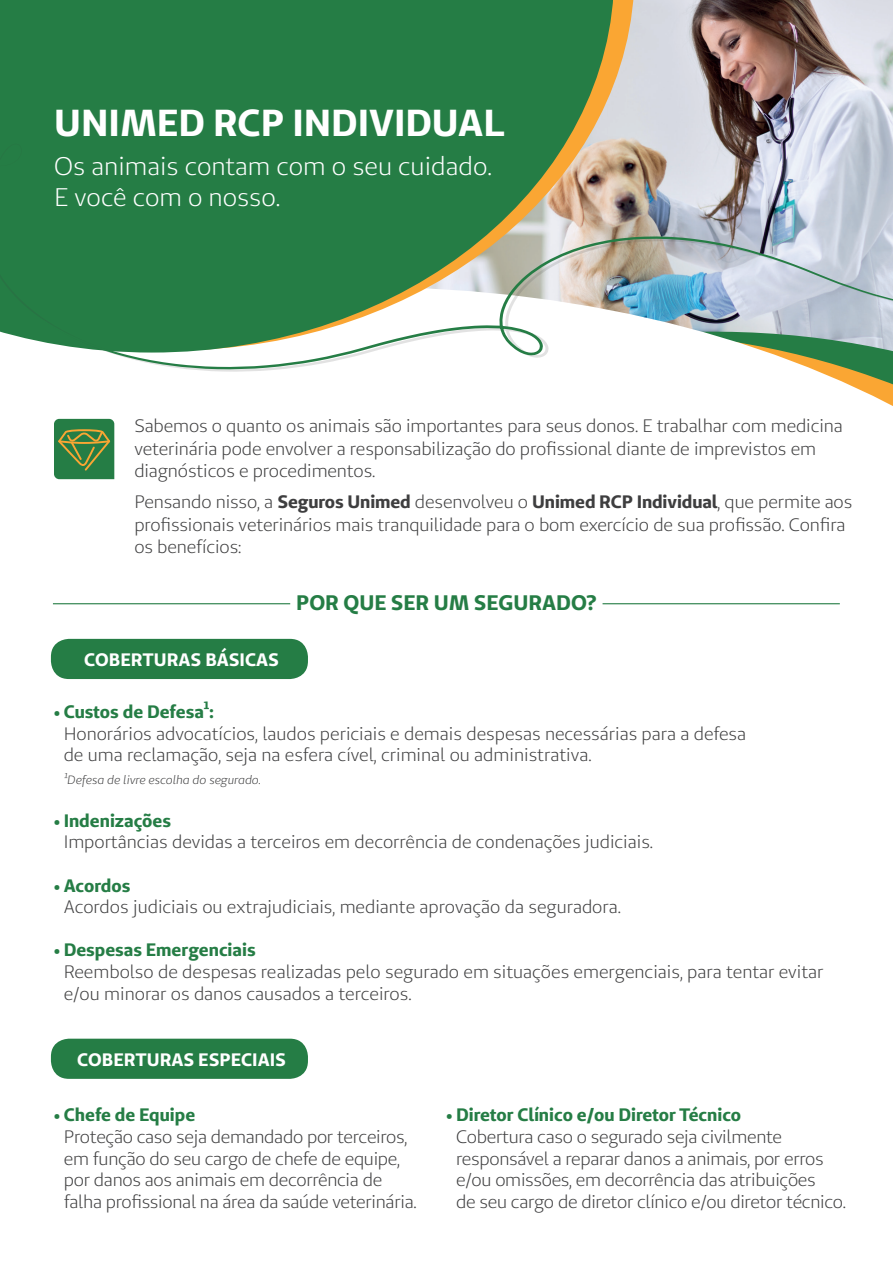
<style>
.page{position:relative;width:893px;height:1263px;background:#fff}
.page>*{position:absolute;margin:0;border:0;box-sizing:border-box;transform-origin:0 0}
.t1{font:700 37.5px "Unimed Sans";color:#fff}
.t2{font:25.5px/30.5px "Unimed Sans";color:#fff}
.t3{font:700 21px "Unimed Sans";color:#257d45}
.t4{font:18px/21.6px "Unimed Sans";letter-spacing:-.005em;color:#3e3e3f}
.t5{font:700 18px "Unimed Sans";color:#fff}
.t6{font:italic 12px "Unimed Sans";color:#3e3e3f}
.s1{font-weight:700}
.s2{font-weight:700;color:#257d45}
</style>
<div class="page">
<img style="left:635px;top:0;width:258px;height:141px">
<svg style="left:54px;top:419px;width:60px;height:60px;background:#448343"></svg>
<div style="left:51px;top:639px;width:257px;height:40px;background:#257d45;border-radius:18px"></div>
<div style="left:51px;top:1039px;width:257px;height:40px;background:#257d45;border-radius:18px"></div>
<hr style="left:53px;top:603px;width:237px;height:1px;background:#257d45">
<hr style="left:603px;top:603px;width:237px;height:1px;background:#257d45">
<div style="left:0;top:0;width:614px;height:141px;background:#257d45"></div>
<svg style="left:0;top:141px;width:893px;height:228px;background:#7ca78b"></svg>
<p class="t1" style="left:54px;top:98px;width:452px">UNIMED RCP INDIVIDUAL</p>
<p class="t2" style="left:54px;top:151px;width:439px">Os animais contam com o seu cuidado.<br>E você com o nosso.</p>
<p class="t4" style="left:134px;top:415px;width:710px;line-height:22.5px">Sabemos o quanto os animais são importantes para seus donos. E trabalhar com medicina veterinária pode envolver a responsabilização do profissional diante de imprevistos em diagnósticos e procedimentos.</p>
<p class="t4" style="left:134px;top:491px;width:719px;line-height:22.5px">Pensando nisso, a <span class="s1">Seguros Unimed</span> desenvolveu o <span class="s1">Unimed RCP Individual</span>, que permite aos profissionais veterinários mais tranquilidade para o bom exercício de sua profissão. Confira os benefícios:</p>
<p class="t5" style="left:84px;top:647px;width:197px">COBERTURAS BÁSICAS</p>
<p class="t3" style="left:296px;top:588px;width:302px">POR QUE SER UM SEGURADO?</p>
<p class="t4" style="left:64px;top:701px;width:684px;text-indent:-10px"><span class="s2">• Custos de Defesa¹:<br></span>Honorários advocatícios, laudos periciais e demais despesas necessárias para a defesa de uma reclamação, seja na esfera cível, criminal ou administrativa.</p>
<p class="t6" style="left:64px;top:772px;width:199px">¹Defesa de livre escolha do segurado.</p>
<p class="t4" style="left:64px;top:809px;width:591px;text-indent:-10px"><span class="s2">• Indenizações<br></span>Importâncias devidas a terceiros em decorrência de condenações judiciais.</p>
<p class="t4" style="left:64px;top:874px;width:559px;text-indent:-10px"><span class="s2">• Acordos<br></span>Acordos judiciais ou extrajudiciais, mediante aprovação da seguradora.</p>
<p class="t4" style="left:64px;top:939px;width:761px;text-indent:-10px"><span class="s2">• Despesas Emergenciais<br></span>Reembolso de despesas realizadas pelo segurado em situações emergenciais, para tentar evitar e/ou minorar os danos causados a terceiros.</p>
<p class="t5" style="left:77px;top:1047px;width:211px">COBERTURAS ESPECIAIS</p>
<p class="t4" style="left:64px;top:1104px;width:354px;text-indent:-10px"><span class="s2">• Chefe de Equipe<br></span>Proteção caso seja demandado por terceiros, em função do seu cargo de chefe de equipe, por danos aos animais em decorrência de falha profissional na área da saúde veterinária.</p>
<p class="t4" style="left:456px;top:1104px;width:391px;text-indent:-10px"><span class="s2">• Diretor Clínico e/ou Diretor Técnico<br></span>Cobertura caso o segurado seja civilmente responsável a reparar danos a animais, por erros e/ou omissões, em decorrência das atribuições<br>de seu cargo de diretor clínico e/ou diretor técnico.</p>
</div>
